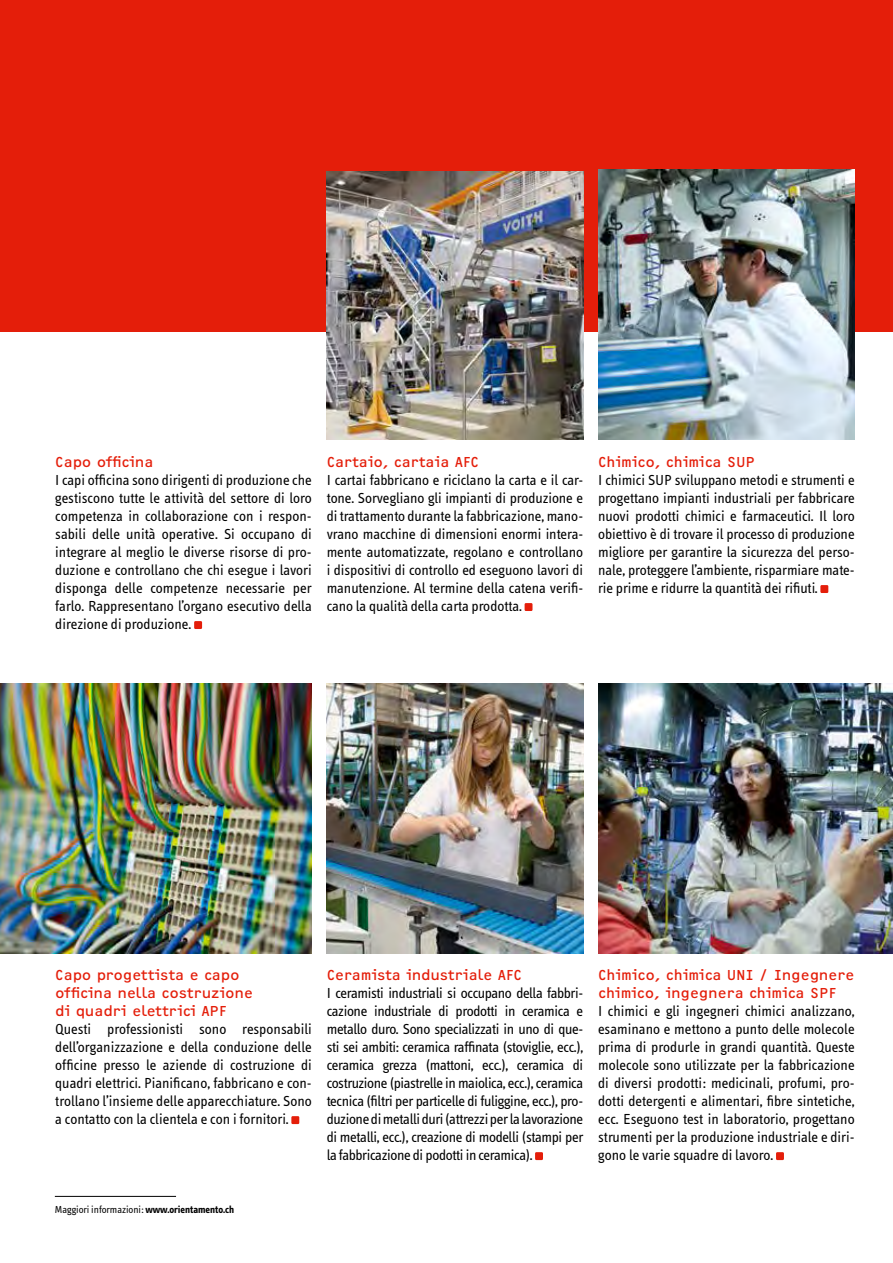
<style>
.page{position:relative;width:893px;height:1263px;background:#fff}
.page>*{position:absolute;margin:0;border:0;box-sizing:border-box;transform-origin:0 0}
.t1{font:15px/18px "Info Text";letter-spacing:-.005em;color:#000;text-align:justify}
.t2{font:15px/18px "OCRF";letter-spacing:-.02em;color:#e41e0a}
.t3{font:10.5px "Info Text";letter-spacing:-.005em;color:#000}
.s1{font-weight:700}
</style>
<div class="page">
<div style="left:0;top:0;width:893px;height:332px;background:#e41e0a"></div>
<img style="left:0;top:683px;width:312px;height:270px">
<img style="left:327px;top:683px;width:256px;height:270px">
<img style="left:598px;top:170px;width:257px;height:270px">
<img style="left:327px;top:172px;width:256px;height:268px">
<img style="left:598px;top:683px;width:295px;height:270px">
<div style="left:291px;top:1116px;width:8px;height:8px;background:#e41e0a"></div>
<div style="left:535px;top:1152px;width:8px;height:8px;background:#e41e0a"></div>
<div style="left:194px;top:621px;width:8px;height:8px;background:#e41e0a"></div>
<div style="left:525px;top:603px;width:7px;height:8px;background:#e41e0a"></div>
<div style="left:820px;top:585px;width:8px;height:8px;background:#e41e0a"></div>
<hr style="left:55px;top:1196px;width:121px;height:1px;background:#000">
<div style="left:776px;top:1152px;width:8px;height:8px;background:#e41e0a"></div>
<p class="t2" style="left:55px;top:452px;width:100px">Capo officina</p>
<p class="t1" style="left:55px;top:471px;width:258px">I capi officina sono dirigenti di produzione che gestiscono tutte le attività del settore di loro competenza in collaborazione con i respon&shy;sabili delle unità operative. Si occupano di integrare al meglio le diverse risorse di pro&shy;duzione e controllano che chi esegue i lavori disponga delle competenze necessarie per farlo. Rappresentano l’organo esecutivo della direzione di produzione.</p>
<p class="t2" style="left:327px;top:452px;width:154px">Cartaio, cartaia AFC</p>
<p class="t1" style="left:327px;top:471px;width:258px">I cartai fabbricano e riciclano la carta e il car&shy;tone. Sorvegliano gli impianti di produzione e di trattamento durante la fabbricazione, mano&shy;vrano macchine di dimensioni enormi intera&shy;mente automatizzate, regolano e controllano i dispositivi di controllo ed eseguono lavori di manutenzione. Al termine della catena verifi&shy;cano la qualità della carta prodotta.</p>
<p class="t2" style="left:598px;top:452px;width:158px">Chimico, chimica SUP</p>
<p class="t1" style="left:598px;top:471px;width:258px">I chimici SUP sviluppano metodi e strumenti e progettano impianti industriali per fabbricare nuovi prodotti chimici e farmaceutici. Il loro obiettivo è di trovare il processo di produzione migliore per garantire la sicurezza del perso&shy;nale, proteggere l’ambiente, risparmiare mate&shy;rie prime e ridurre la quantità dei rifiuti.</p>
<p class="t2" style="left:55px;top:965px;width:199px">Capo progettista e capo officina nella costruzione di quadri elettrici APF</p>
<p class="t1" style="left:55px;top:1020px;width:258px">Questi professionisti sono responsabili dell’organizzazione e della conduzione delle officine presso le aziende di costruzione di quadri elettrici. Pianificano, fabbricano e con&shy;trollano l’insieme delle apparecchiature. Sono a contatto con la clientela e con i fornitori.</p>
<p class="t2" style="left:327px;top:965px;width:196px">Ceramista industriale AFC</p>
<p class="t1" style="left:327px;top:984px;width:258px">I ceramisti industriali si occupano della fabbri&shy;cazione industriale di prodotti in ceramica e metallo duro. Sono specializzati in uno di que&shy;sti sei ambiti: ceramica raffinata (stoviglie, ecc.), ceramica grezza (mattoni, ecc.), ceramica di costruzione (piastrelle in maiolica, ecc.), ceramica tecnica (filtri per particelle di fuliggine, ecc.), pro&shy;duzione di metalli duri (attrezzi per la lavorazione di metalli, ecc.), creazione di modelli (stampi per la fabbricazione di podotti in ceramica).</p>
<p class="t2" style="left:598px;top:965px;width:258px">Chimico, chimica UNI / Ingegnere chimico, ingegnera chimica SPF</p>
<p class="t1" style="left:598px;top:1002px;width:258px">I chimici e gli ingegneri chimici analizzano, esaminano e mettono a punto delle molecole prima di produrle in grandi quantità. Queste molecole sono utilizzate per la fabbricazione di diversi prodotti: medicinali, profumi, pro&shy;dotti detergenti e alimentari, fibre sintetiche, ecc. Eseguono test in laboratorio, progettano strumenti per la produzione industriale e diri&shy;gono le varie squadre di lavoro.</p>
<p class="t3" style="left:55px;top:1204px;width:181px">Maggiori informazioni: <span class="s1">www.orientamento.ch</span></p>
</div>
